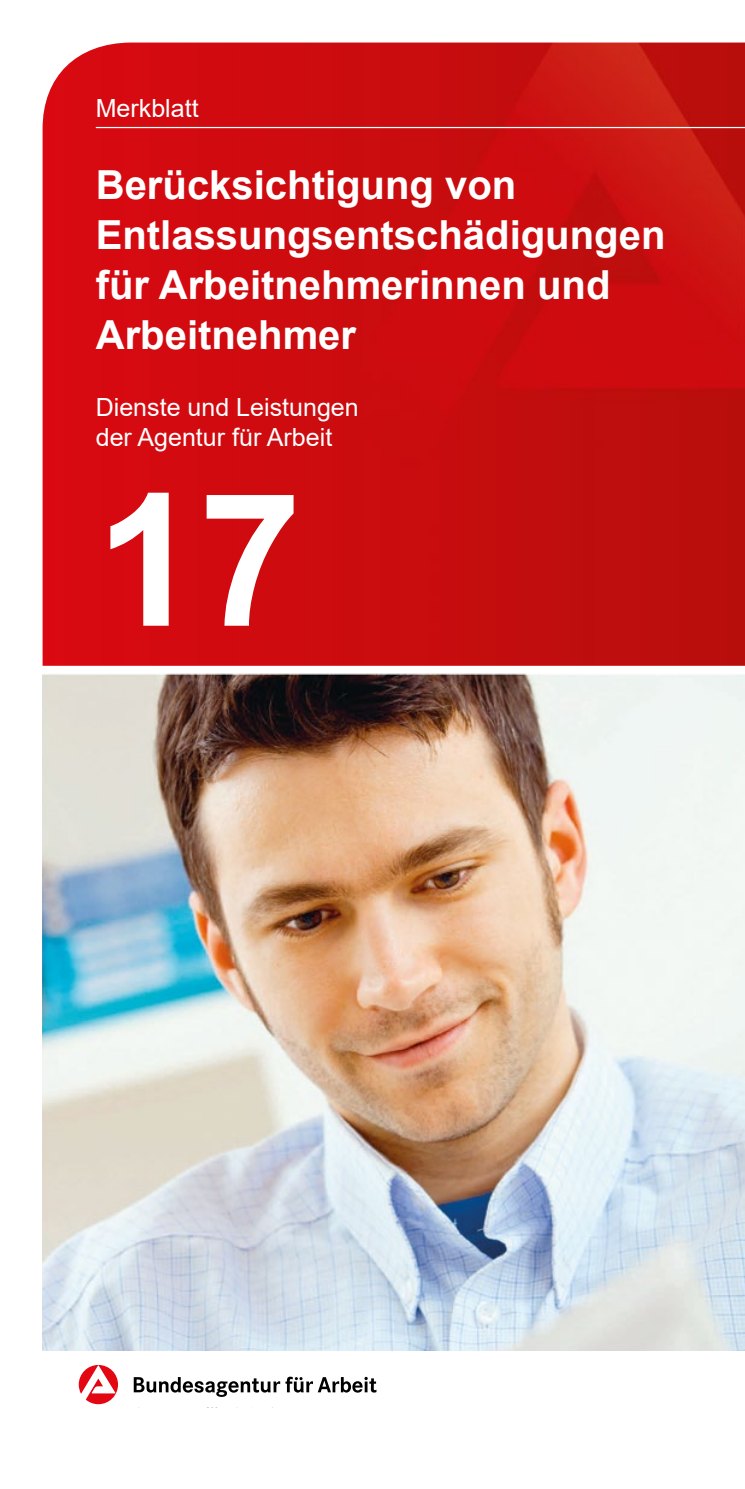
<style>
.page{position:relative;width:745px;height:1489px;background:#fff}
.page>*{position:absolute;margin:0;border:0;box-sizing:border-box;transform-origin:0 0}
.t1{font:700 185px "Arial";color:#fff}
.t2{font:700 40px/50px "Arial";color:#fff}
.t3{font:25px/30px "Arial";color:#fff}
</style>
<div class="page">
<img style="left:42px;top:673px;width:702px;height:677px">
<img style="left:43px;top:43px;width:701px;height:622px">
<hr style="left:96px;top:127px;width:648px;height:1px;background:#fff">
<svg style="left:134px;top:1376px;width:242px;height:20px"></svg>
<svg style="left:79px;top:1365px;width:39px;height:38px"></svg>
<p class="t3" style="left:96px;top:93px;width:104px">Merkblatt</p>
<h1 class="t2" style="left:96px;top:160px;width:570px">Berücksichtigung von<br>Entlassungsentschädigungen für Arbeitnehmerinnen und<br>Arbeitnehmer</h1>
<p class="t3" style="left:96px;top:392px;width:264px">Dienste und Leistungen der Agentur für Arbeit</p>
<p class="t1" style="left:96px;top:430px;width:207px">17</p>
</div>
